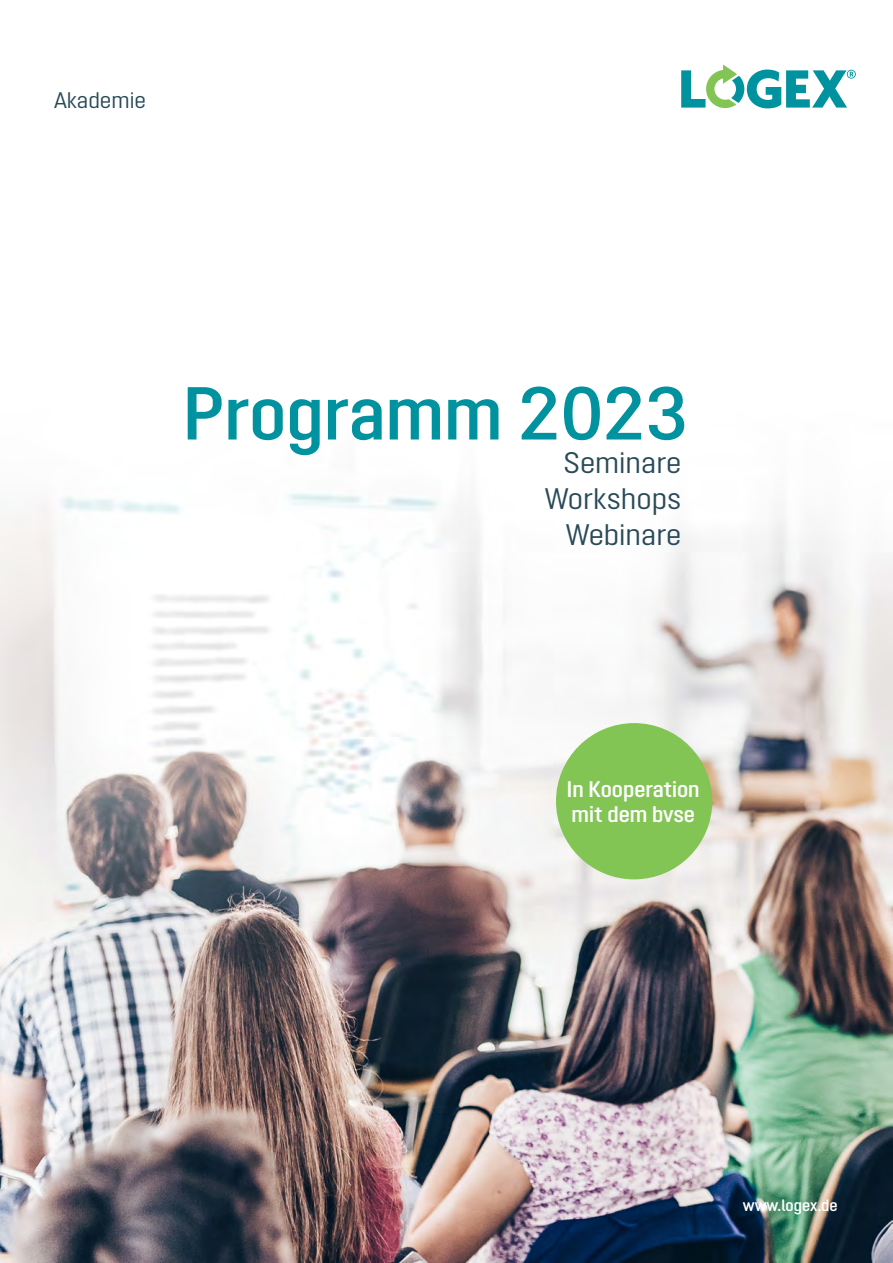
<style>
.page{position:relative;width:893px;height:1263px;background:#fff}
.page>*{position:absolute;margin:0;border:0;box-sizing:border-box;transform-origin:0 0}
.t1{font:600 74.7px "Opinion Pro";color:#00929e}
.t2{font:29.7px/36px "Opinion Pro";color:#294a59;text-align:right}
.t3{font:600 22.5px/24.8px "Opinion Pro";color:#fff}
.t4{font:22.5px "Opinion Pro";color:#294a59}
.t5{font:600 16.5px "Opinion Pro";color:#fff}
</style>
<div class="page">
<img style="left:0;top:108px;width:893px;height:1155px">
<svg style="left:681px;top:64px;width:175px;height:44px"></svg>
<div style="left:556px;top:723px;width:156px;height:156px;background:#83c555;border-radius:50%"></div>
<p class="t4" style="left:54px;top:88px;width:93px">Akademie</p>
<h1 class="t1" style="left:183px;top:370px;width:506px">Programm 2023</h1>
<p class="t2" style="left:545px;top:444px;width:138px">Seminare<br>Workshops<br>Webinare</p>
<p class="t3" style="left:567px;top:777px;width:134px">In Kooperation mit dem bvse</p>
<p class="t5" style="left:743px;top:1195px;width:96px">www.logex.de</p>
</div>
